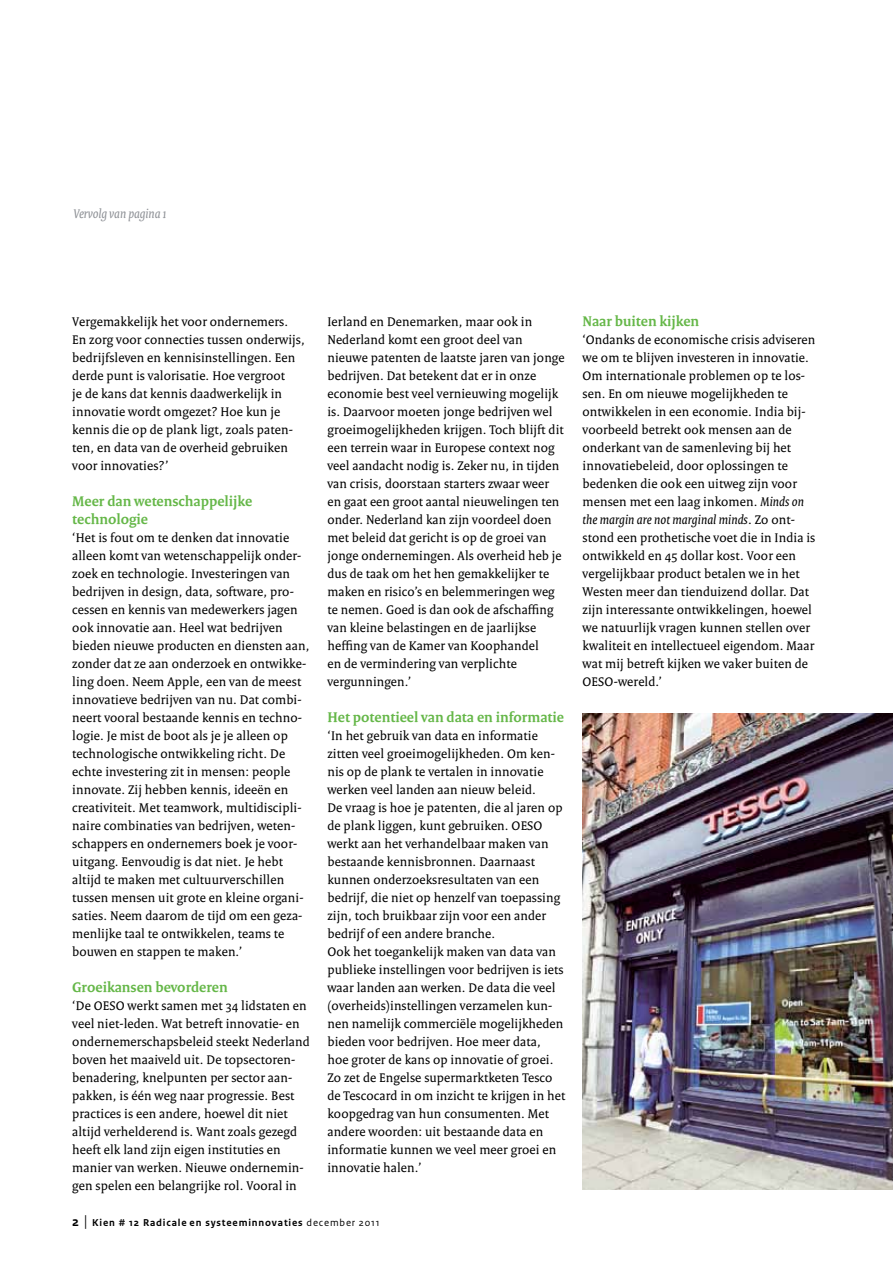
<style>
.page{position:relative;width:893px;height:1263px;background:#fff}
.page>*{position:absolute;margin:0;border:0;box-sizing:border-box;transform-origin:0 0}
.t1{font:700 15px/18px "Rijksoverheid Serif";color:#65b748}
.t2{font:13.5px/18px "Rijksoverheid Serif";letter-spacing:.01em;color:#000}
.t3{font:italic 13.5px "Rijksoverheid Serif";color:#8e9196}
.t4{font:700 10.5px "Rijksoverheid Sans Text";letter-spacing:.08em;color:#000}
.s1{font-size:13.5px}
.s2{font-weight:400;font-size:16.5px}
.s3{font-weight:400}
.s4{font-style:italic}
</style>
<div class="page">
<img style="left:583px;top:714px;width:310px;height:476px">
<p class="t3" style="left:73px;top:205px;width:95px">Vervolg van pagina 1</p>
<p class="t2" style="left:72px;top:312px;width:234px">Vergemakkelijk het voor ondernemers.<br>En zorg voor connecties tussen onderwijs, bedrijfsleven en kennisinstellingen. Een derde punt is valorisatie. Hoe vergroot<br>je de kans dat kennis daadwerkelijk in innovatie wordt omgezet? Hoe kun je kennis die op de plank ligt, zoals paten&shy;ten, en data van de overheid gebruiken voor innovaties?’</p>
<p class="t1" style="left:72px;top:492px;width:181px">Meer dan wetenschappelijke technologie</p>
<p class="t2" style="left:72px;top:528px;width:239px">‘Het is fout om te denken dat innovatie alleen komt van wetenschappelijk onder&shy;zoek en technologie. Investeringen van bedrijven in design, data, software, pro&shy;cessen en kennis van medewerkers jagen ook innovatie aan. Heel wat bedrijven bieden nieuwe producten en diensten aan, zonder dat ze aan onderzoek en ontwikke&shy;ling doen. Neem Apple, een van de meest innovatieve bedrijven van nu. Dat combi&shy;neert vooral bestaande kennis en techno&shy;logie. Je mist de boot als je je alleen op technologische ontwikkeling richt. De echte investering zit in mensen: people innovate. Zij hebben kennis, ideeën en creativiteit. Met teamwork, multidiscipli&shy;naire combinaties van bedrijven, weten&shy;schappers en ondernemers boek je voor&shy;uitgang. Eenvoudig is dat niet. Je hebt altijd te maken met cultuurverschillen tussen mensen uit grote en kleine organi&shy;saties. Neem daarom de tijd om een geza&shy;menlijke taal te ontwikkelen, teams te bouwen en stappen te maken.’</p>
<p class="t1" style="left:72px;top:978px;width:157px">Groeikansen bevorderen</p>
<p class="t2" style="left:72px;top:996px;width:239px">‘De OESO werkt samen met 34 lidstaten en veel niet-leden. Wat betreft innovatie- en ondernemerschapsbeleid steekt Nederland boven het maaiveld uit. De topsectoren&shy;benadering, knelpunten per sector aan&shy;pakken, is één weg naar progressie. Best practices is een andere, hoewel dit niet altijd verhelderend is. Want zoals gezegd heeft elk land zijn eigen instituties en manier van werken. Nieuwe ondernemin&shy;gen spelen een belangrijke rol. Vooral in</p>
<p class="t2" style="left:327px;top:312px;width:239px">Ierland en Denemarken, maar ook in Nederland komt een groot deel van nieuwe patenten de laatste jaren van jonge bedrijven. Dat betekent dat er in onze economie best veel vernieuwing mogelijk is. Daarvoor moeten jonge bedrijven wel groeimogelijkheden krijgen. Toch blijft dit een terrein waar in Europese context nog veel aandacht nodig is. Zeker nu, in tijden van crisis, doorstaan starters zwaar weer en gaat een groot aantal nieuwelingen ten onder. Nederland kan zijn voordeel doen met beleid dat gericht is op de groei van jonge ondernemingen. Als overheid heb je dus de taak om het hen gemakkelijker te maken en risico’s en belemmeringen weg te nemen. Goed is dan ook de afschaffing van kleine belastingen en de jaarlijkse heffing van de Kamer van Koophandel<br>en de vermindering van verplichte vergunningen.’</p>
<p class="t1" style="left:327px;top:708px;width:238px">Het potentieel van data en informatie</p>
<p class="t2" style="left:327px;top:726px;width:239px">‘In het gebruik van data en informatie zitten veel groeimogelijkheden. Om ken&shy;nis op de plank te vertalen in innovatie werken veel landen aan nieuw beleid.<br>De vraag is hoe je patenten, die al jaren op de plank liggen, kunt gebruiken. OESO werkt aan het verhandelbaar maken van bestaande kennisbronnen. Daarnaast kunnen onderzoeksresultaten van een bedrijf, die niet op henzelf van toepassing zijn, toch bruikbaar zijn voor een ander bedrijf of een andere branche.<br>Ook het toegankelijk maken van data van publieke instellingen voor bedrijven is iets waar landen aan werken. De data die veel (overheids)instellingen verzamelen kun&shy;nen namelijk commerciële mogelijkheden bieden voor bedrijven. Hoe meer data, hoe groter de kans op innovatie of groei.<br>Zo zet de Engelse supermarktketen Tesco de Tescocard in om inzicht te krijgen in het koopgedrag van hun consumenten. Met andere woorden: uit bestaande data en informatie kunnen we veel meer groei en innovatie halen.’</p>
<p class="t4" style="left:72px;top:1216px;width:309px"><span class="s1">2</span> <span class="s2">|</span> Kien # 12 Radicale en systeeminnovaties <span class="s3">december 2011</span></p>
<p class="t1" style="left:583px;top:312px;width:118px">Naar buiten kijken</p>
<p class="t2" style="left:583px;top:330px;width:234px">‘Ondanks de economische crisis adviseren we om te blijven investeren in innovatie.<br>Om internationale problemen op te los&shy;sen. En om nieuwe mogelijkheden te ontwikkelen in een economie. India bij&shy;voorbeeld betrekt ook mensen aan de onderkant van de samenleving bij het innovatiebeleid, door oplossingen te bedenken die ook een uitweg zijn voor mensen met een laag inkomen. <span class="s4">Minds on the margin are not marginal minds</span>. Zo ont&shy;stond een prothetische voet die in India is ontwikkeld en 45 dollar kost. Voor een vergelijkbaar product betalen we in het Westen meer dan tienduizend dollar. Dat zijn interessante ontwikkelingen, hoewel we natuurlijk vragen kunnen stellen over kwaliteit en intellectueel eigendom. Maar wat mij betreft kijken we vaker buiten de OESO-wereld.’</p>
</div>
